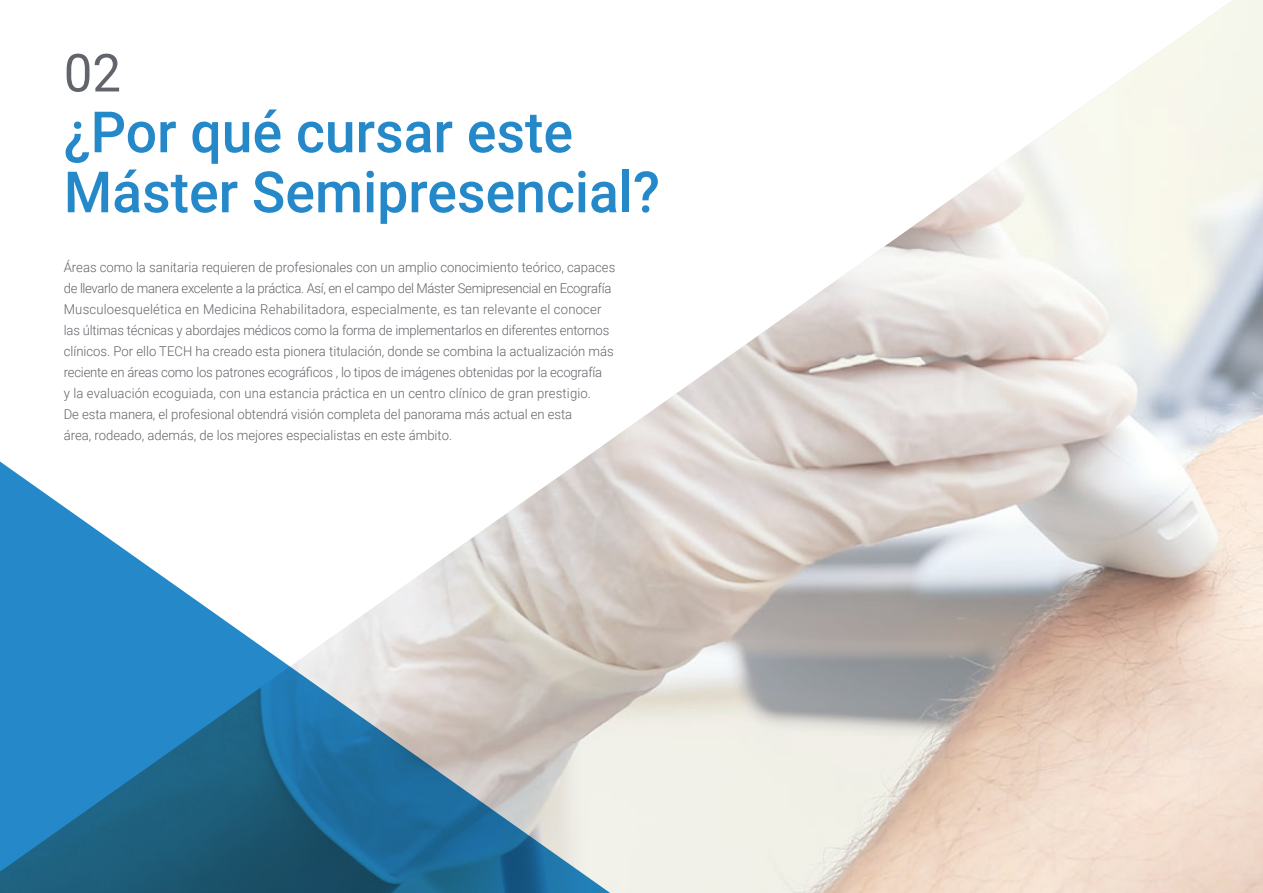
<style>
.page{position:relative;width:1263px;height:893px;background:#fff}
.page>*{position:absolute;margin:0;border:0;box-sizing:border-box;transform-origin:0 0}
.t1{font:500 57px/60px "Roboto";color:#2488c9}
.t2{font:52.5px "Roboto";color:#61646a}
.t3{font:300 13.5px/21px "Roboto";color:#61646a}
</style>
<div class="page">
<img style="left:602px;top:0;width:661px;height:893px">
<svg style="left:0;top:446px;width:640px;height:447px"></svg>
<h2 class="t2" style="left:64px;top:36px;width:59px">02</h2>
<h1 class="t1" style="left:64px;top:100px;width:597px">¿Por qué cursar este<br>Máster Semipresencial?</h1>
<p class="t3" style="left:64px;top:256px;width:553px">Áreas como la sanitaria requieren de profesionales con un amplio conocimiento teórico, capaces de llevarlo de manera excelente a la práctica. Así, en el campo del Máster Semipresencial en Ecografía Musculoesquelética en Medicina Rehabilitadora, especialmente, es tan relevante el conocer las últimas técnicas y abordajes médicos como la forma de implementarlos en diferentes entornos clínicos. Por ello TECH ha creado esta pionera titulación, donde se combina la actualización más reciente en áreas como los patrones ecográficos , lo tipos de imágenes obtenidas por la ecografía<br>y la evaluación ecoguiada, con una estancia práctica en un centro clínico de gran prestigio.<br>De esta manera, el profesional obtendrá visión completa del panorama más actual en esta<br>área, rodeado, además, de los mejores especialistas en este ámbito.</p>
</div>
